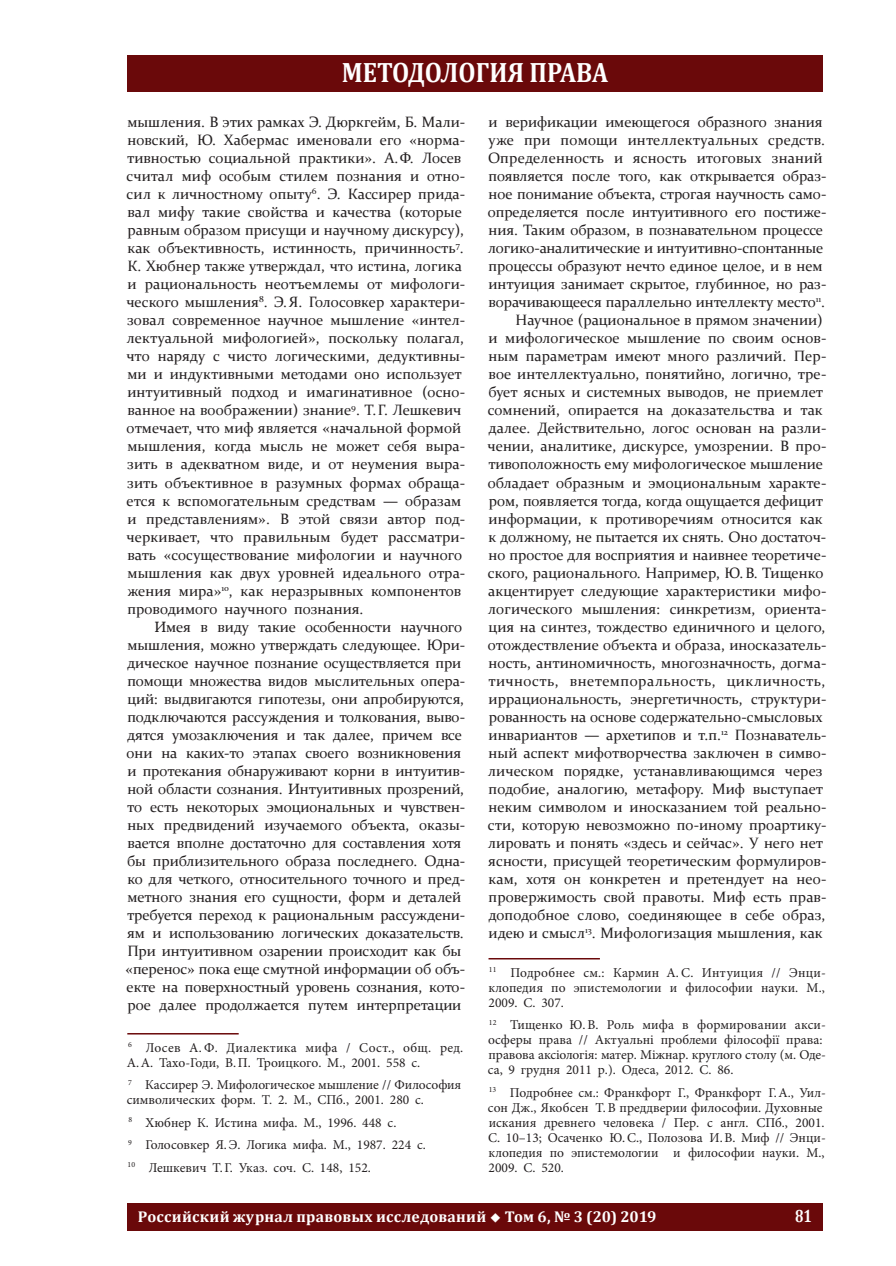
<style>
.page{position:relative;width:896px;height:1266px;background:#fff}
.page>*{position:absolute;margin:0;border:0;box-sizing:border-box;transform-origin:0 0}
.t1{font:700 28.2px "Cambria";color:#fff;scale:.88 1}
.t2{font:700 17.85px "Cambria";color:#fff;scale:.8 1}
.t3{font:700 15.6px "Cambria";letter-spacing:.015em;color:#fff}
.t4{font:15px/18px "Constantia";color:#231f20}
.t5{font:13.5px/15px "Minion Pro";color:#231f20}
</style>
<div class="page">
<div style="left:127px;top:55px;width:695px;height:36px;background:#6a090a"></div>
<div style="left:127px;top:1203px;width:695px;height:27px;background:#6a090a"></div>
<hr style="left:127px;top:1032px;width:112px;height:2px;background:#6a090a">
<hr style="left:488px;top:957px;width:112px;height:2px;background:#6a090a">
<h1 class="t1" style="left:342px;top:52px;width:304px">МЕТОДОЛОГИЯ ПРАВА</h1>
<p class="t4" style="left:126px;top:112px;width:340px">мышления. В этих рамках Э. Дюркгейм, Б. Мали&shy;новский, Ю. Хабермас именовали его «норма&shy;тивностью социальной практики». А.Ф. Лосев считал миф особым стилем познания и отно&shy;сил к личностному опыту<sup>6</sup>. Э. Кассирер прида&shy;вал мифу такие свойства и качества (которые равным образом присущи и научному дискурсу), как объективность, истинность, причинность<sup>7</sup>.<br>К. Хюбнер также утверждал, что истина, логика и рациональность неотъемлемы от мифологи&shy;ческого мышления<sup>8</sup>. Э.Я. Голосовкер характери&shy;зовал современное научное мышление «интел&shy;лектуальной мифологией», поскольку полагал, что наряду с чисто логическими, дедуктивны&shy;ми и индуктивными методами оно использует интуитивный подход и имагинативное (осно&shy;ванное на воображении) знание<sup>9</sup>. Т.Г. Лешкевич отмечает, что миф является «начальной формой мышления, когда мысль не может себя выра&shy;зить в адекватном виде, и от неумения выра&shy;зить объективное в разумных формах обраща&shy;ется к вспомогательным средствам — образам и представлениям». В этой связи автор под&shy;черкивает, что правильным будет рассматри&shy;вать «сосуществование мифологии и научного мышления как двух уровней идеального отра&shy;жения мира»<sup>10</sup>, как неразрывных компонентов проводимого научного познания.</p>
<p class="t4" style="left:126px;top:616px;width:341px;text-indent:29px">Имея в виду такие особенности научного мышления, можно утверждать следующее. Юри&shy;дическое научное познание осуществляется при помощи множества видов мыслительных опера&shy;ций: выдвигаются гипотезы, они апробируются, подключаются рассуждения и толкования, выво&shy;дятся умозаключения и так далее, причем все они на каких-то этапах своего возникновения и протекания обнаруживают корни в интуитив&shy;ной области сознания. Интуитивных прозрений, то есть некоторых эмоциональных и чувствен&shy;ных предвидений изучаемого объекта, оказы&shy;вается вполне достаточно для составления хотя бы приблизительного образа последнего. Одна&shy;ко для четкого, относительного точного и пред&shy;метного знания его сущности, форм и деталей требуется переход к рациональным рассуждени&shy;ям и использованию логических доказательств.<br>При интуитивном озарении происходит как бы «перенос» пока еще смутной информации об объ&shy;екте на поверхностный уровень сознания, кото&shy;рое далее продолжается путем интерпретации</p>
<p class="t5" style="left:127px;top:1039px;width:338px"><sup>6</sup> Лосев А. Ф. Диалектика мифа / Сост., общ. ред.<br>А.А. Тахо-Годи, В.П. Троицкого. М., 2001. 558 с.</p>
<p class="t5" style="left:127px;top:1077px;width:336px"><sup>7</sup> Кассирер Э. Мифологическое мышление // Философия символических форм. Т. 2. М., СПб., 2001. 280 с.</p>
<p class="t5" style="left:128px;top:1111px;width:300px;line-height:22.5px"><sup>8</sup> Хюбнер К. Истина мифа. М., 1996. 448 с.<br><sup>9</sup> Голосовкер Я.Э. Логика мифа. М., 1987. 224 с.<br><sup>10</sup> Лешкевич Т.Г. Указ. соч. С. 148, 152.</p>
<p class="t4" style="left:487px;top:112px;width:340px;text-align:right">и верификации имеющегося образного знания уже при помощи интеллектуальных средств.<br>Определенность и ясность итоговых знаний появляется после того, как открывается образ&shy;ное понимание объекта, строгая научность само&shy;определяется после интуитивного его постиже&shy;ния. Таким образом, в познавательном процессе логико-аналитические и интуитивно-спонтанные процессы образуют нечто единое целое, и в нем интуиция занимает скрытое, глубинное, но раз&shy;ворачивающееся параллельно интеллекту место<sup>11</sup>.<br>Научное (рациональное в прямом значении)<br>и мифологическое мышление по своим основ&shy;ным параметрам имеют много различий. Пер&shy;вое интеллектуально, понятийно, логично, тре&shy;бует ясных и системных выводов, не приемлет сомнений, опирается на доказательства и так далее. Действительно, логос основан на разли&shy;чении, аналитике, дискурсе, умозрении. В про&shy;тивоположность ему мифологическое мышление обладает образным и эмоциональным характе&shy;ром, появляется тогда, когда ощущается дефицит информации, к противоречиям относится как к должному, не пытается их снять. Оно достаточ&shy;но простое для восприятия и наивнее теоретиче&shy;ского, рационального. Например, Ю.В. Тищенко акцентирует следующие характеристики мифо&shy;логического мышления: синкретизм, ориента&shy;ция на синтез, тождество единичного и целого, отождествление объекта и образа, иносказатель&shy;ность, антиномичность, многозначность, догма&shy;тичность, внетемпоральность, цикличность, иррациональность, энергетичность, структури&shy;рованность на основе содержательно-смысловых инвариантов — архетипов и т.п.<sup>12</sup> Познаватель&shy;ный аспект мифотворчества заключен в симво&shy;лическом порядке, устанавливающимся через подобие, аналогию, метафору. Миф выступает неким символом и иносказанием той реально&shy;сти, которую невозможно по-иному проартику&shy;лировать и понять «здесь и сейчас». У него нет ясности, присущей теоретическим формулиров&shy;кам, хотя он конкретен и претендует на нео&shy;провержимость свой правоты. Миф есть прав&shy;доподобное слово, соединяющее в себе образ, идею и смысл<sup>13</sup>. Мифологизация мышления, как</p>
<p class="t5" style="left:488px;top:964px;width:339px;text-align:justify"><sup>11</sup> Подробнее см.: Кармин А.С. Интуиция // Энци&shy;клопедия по эпистемологии и философии науки. М., 2009. С. 307.</p>
<p class="t5" style="left:488px;top:1017px;width:339px"><sup>12</sup> Тищенко Ю.В. Роль мифа в формировании акси&shy;осферы права // Актуальні проблеми філософії права: правова аксіологія: матер. Міжнар. круглого столу (м. Оде&shy;са, 9 грудня 2011 р.). Одеса, 2012. С. 86.</p>
<p class="t5" style="left:488px;top:1084px;width:339px"><sup>13</sup> Подробнее см.: Франкфорт Г., Франкфорт Г.А., Уил&shy;сон Дж., Якобсен Т.В преддверии философии. Духовные искания древнего человека / Пер. с англ. СПб., 2001.<br>С. 10–13; Осаченко Ю.С., Полозова И.В. Миф // Энци&shy;клопедия по эпистемологии и философии науки. М., 2009. С. 520.</p>
<p class="t3" style="left:138px;top:1205px;width:520px">Российский журнал правовых исследований ◆ Том 6, № 3 (20) 2019</p>
<p class="t2" style="left:795px;top:1203px;width:23px">81</p>
</div>
